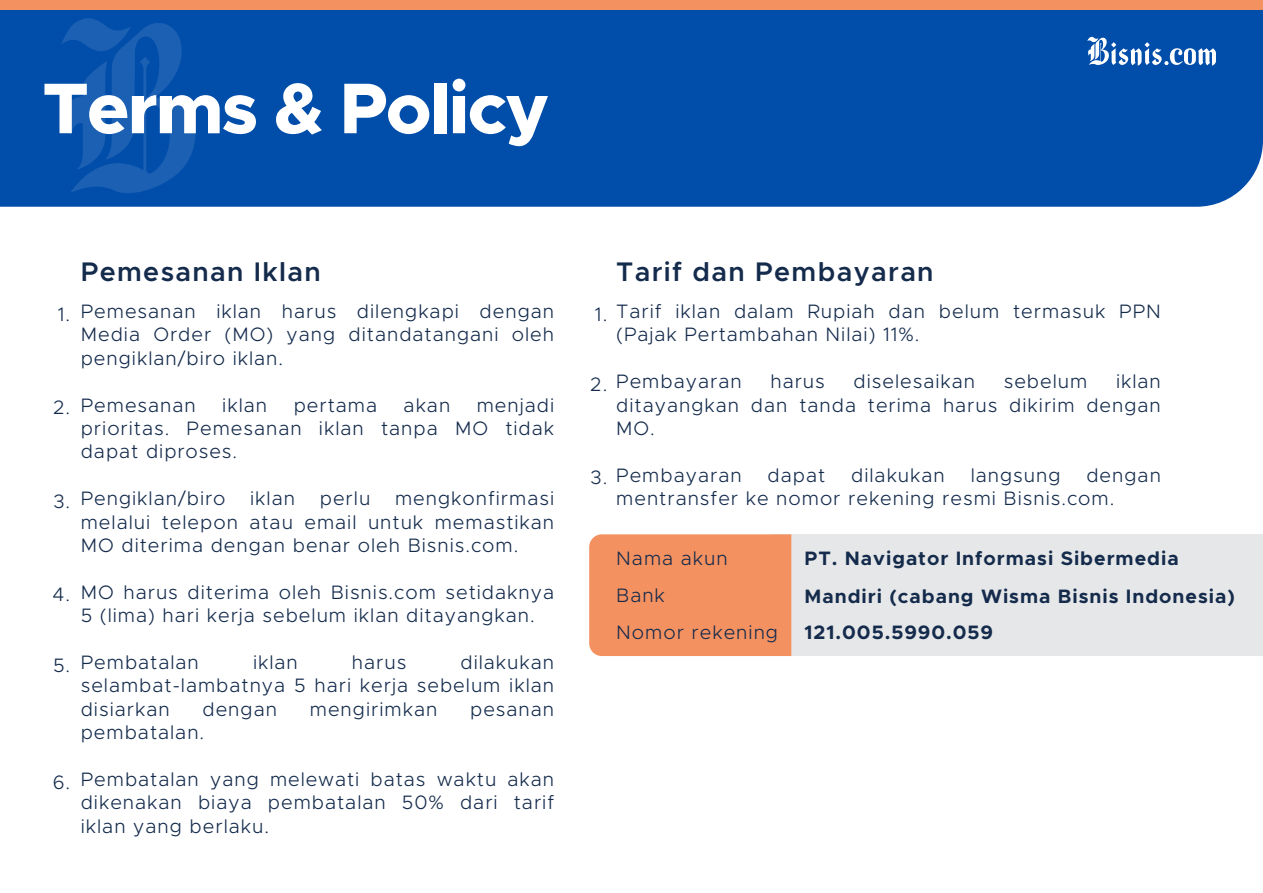
<style>
.page{position:relative;width:1263px;height:893px;background:#fff}
.page>*{position:absolute;margin:0;border:0;box-sizing:border-box;transform-origin:0 0}
.t1{font:800 72px "Metropolis";letter-spacing:-.025em;color:#fff}
.t2{font:600 27px "Metropolis";letter-spacing:.05em;color:#142b4c}
.t3{font:300 19.5px/23.4px "Metropolis";letter-spacing:.05em;color:#142b4c;text-align:justify}
.t4{font:700 19.5px/36.8px "Metropolis";letter-spacing:.05em;color:#142b4c}
</style>
<div class="page">
<div style="left:0;top:10px;width:1263px;height:197px;background:#004daa"></div>
<svg style="left:61px;top:18px;width:134px;height:175px"></svg>
<svg style="left:1087px;top:37px;width:129px;height:29px"></svg>
<div style="left:774px;top:534px;width:489px;height:122px;background:#e6e7e8"></div>
<div style="left:589px;top:534px;width:202px;height:122px;background:#f49160"></div>
<div style="left:0;top:0;width:1263px;height:10px;background:#f49160"></div>
<h1 class="t1" style="left:43px;top:62px;width:508px">Terms &amp; Policy</h1>
<p class="t3" style="left:58px;top:302px;width:14px">1.</p>
<p class="t3" style="left:53px;top:396px;width:19px">2.</p>
<p class="t3" style="left:53px;top:489px;width:18px">3.</p>
<p class="t3" style="left:53px;top:583px;width:19px">4.</p>
<p class="t3" style="left:53px;top:653px;width:19px">5.</p>
<p class="t3" style="left:53px;top:770px;width:19px">6.</p>
<h2 class="t2" style="left:81px;top:255px;width:241px">Pemesanan Iklan</h2>
<p class="t3" style="left:81px;top:300px;width:475px">Pemesanan iklan harus dilengkapi dengan Media Order (MO) yang ditandatangani oleh pengiklan/biro iklan.</p>
<p class="t3" style="left:81px;top:393px;width:117px">Pemesanan</p>
<p class="t3" style="left:222px;top:393px;width:46px">iklan</p>
<p class="t3" style="left:294px;top:393px;width:85px">pertama</p>
<p class="t3" style="left:404px;top:393px;width:48px">akan</p>
<p class="t3" style="left:81px;top:393px;width:475px;text-indent:396px">menjadi prioritas. Pemesanan iklan tanpa MO tidak dapat diproses.</p>
<p class="t3" style="left:81px;top:487px;width:146px">Pengiklan/biro</p>
<p class="t3" style="left:250px;top:487px;width:46px">iklan</p>
<p class="t3" style="left:320px;top:487px;width:52px">perlu</p>
<p class="t3" style="left:81px;top:487px;width:475px;text-indent:314px">mengkonfirmasi melalui telepon atau email untuk memastikan MO diterima dengan benar oleh Bisnis.com.</p>
<p class="t3" style="left:81px;top:580px;width:475px">MO harus diterima oleh Bisnis.com setidaknya<br>5 (lima) hari kerja sebelum iklan ditayangkan.</p>
<p class="t3" style="left:81px;top:651px;width:120px">Pembatalan</p>
<p class="t3" style="left:253px;top:651px;width:46px">iklan</p>
<p class="t3" style="left:352px;top:651px;width:56px">harus</p>
<p class="t3" style="left:81px;top:651px;width:475px;text-indent:380px">dilakukan selambat-lambatnya 5 hari kerja sebelum iklan disiarkan</p>
<p class="t3" style="left:203px;top:697px;width:76px">dengan</p>
<p class="t3" style="left:310px;top:697px;width:129px">mengirimkan</p>
<p class="t3" style="left:470px;top:697px;width:86px">pesanan</p>
<p class="t3" style="left:81px;top:721px;width:125px">pembatalan.</p>
<p class="t3" style="left:81px;top:768px;width:475px">Pembatalan yang melewati batas waktu akan dikenakan biaya pembatalan 50% dari tarif iklan yang berlaku.</p>
<h2 class="t2" style="left:616px;top:255px;width:319px">Tarif dan Pembayaran</h2>
<p class="t3" style="left:595px;top:302px;width:14px">1.</p>
<p class="t3" style="left:590px;top:372px;width:19px">2.</p>
<p class="t3" style="left:590px;top:466px;width:18px">3.</p>
<p class="t3" style="left:616px;top:300px;width:546px">Tarif iklan dalam Rupiah dan belum termasuk PPN (Pajak Pertambahan Nilai) 11%.</p>
<p class="t3" style="left:616px;top:370px;width:127px">Pembayaran</p>
<p class="t3" style="left:770px;top:370px;width:56px">harus</p>
<p class="t3" style="left:853px;top:370px;width:123px">diselesaikan</p>
<p class="t3" style="left:1004px;top:370px;width:85px">sebelum</p>
<p class="t3" style="left:616px;top:370px;width:546px;text-indent:500px">iklan ditayangkan dan tanda terima harus dikirim dengan MO.</p>
<p class="t3" style="left:616px;top:463px;width:127px">Pembayaran</p>
<p class="t3" style="left:768px;top:463px;width:59px">dapat</p>
<p class="t3" style="left:851px;top:463px;width:95px">dilakukan</p>
<p class="t3" style="left:971px;top:463px;width:91px">langsung</p>
<p class="t3" style="left:616px;top:463px;width:546px;text-indent:470px">dengan mentransfer ke nomor rekening resmi Bisnis.com.</p>
<p class="t3" style="left:616px;top:540px;width:163px;line-height:36.8px;text-align:left">Nama akun<br>Bank<br>Nomor rekening</p>
<p class="t4" style="left:804px;top:540px;width:432px">PT. Navigator Informasi Sibermedia<br>Mandiri (cabang Wisma Bisnis Indonesia)<br>121.005.5990.059</p>
</div>
